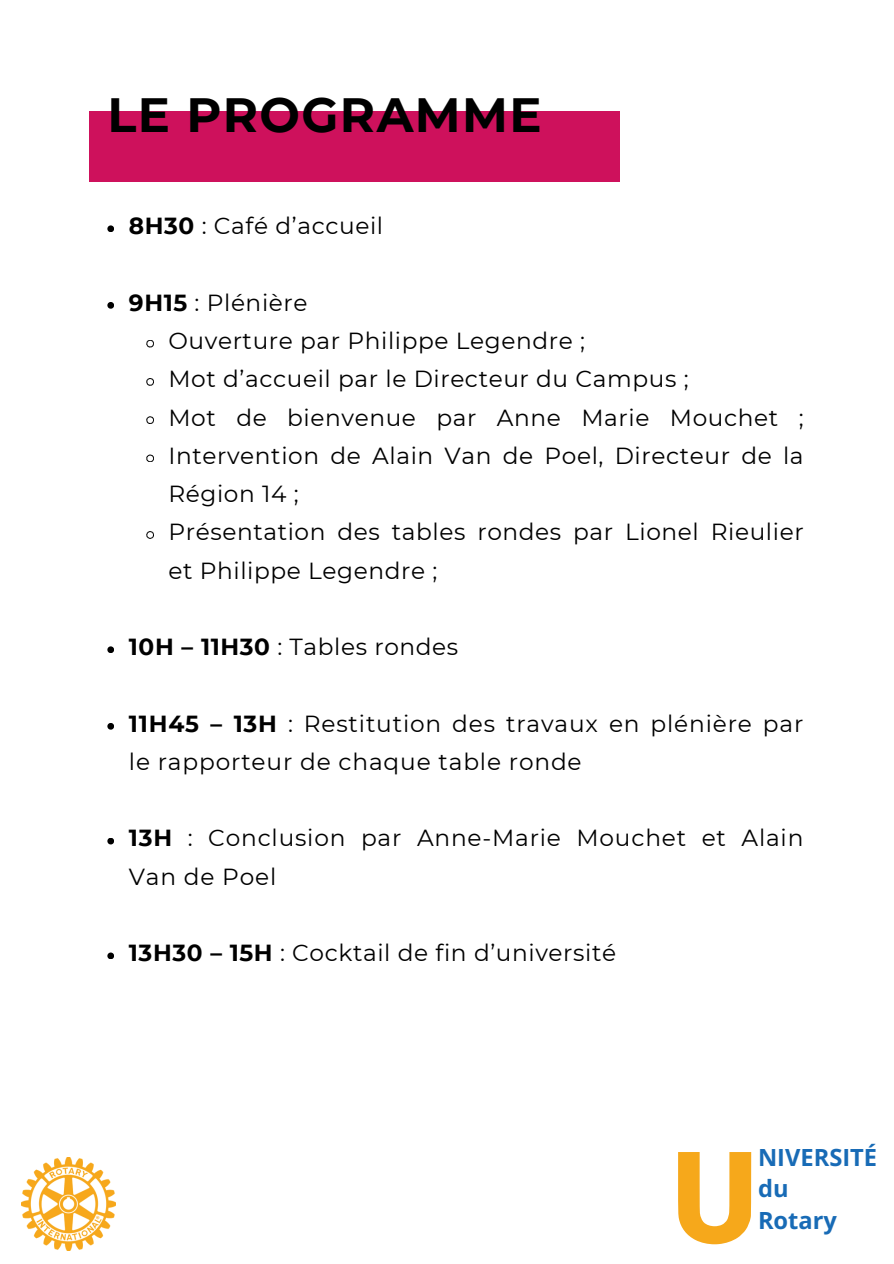
<style>
.page{position:relative;width:894px;height:1264px;background:#fff}
.page>*{position:absolute;margin:0;border:0;box-sizing:border-box;transform-origin:0 0}
.t1{font:700 48px "Montserrat";letter-spacing:.03em;color:#000}
.t2{font:700 23.7px/31.5px "Open Sans";color:#186bb6}
.t3{font:23.25px/38.2px "Montserrat";letter-spacing:.025em;color:#000}
.s1{font-weight:700}
</style>
<div class="page">
<svg style="left:107px;top:225px;width:7px;height:7px"></svg>
<svg style="left:107px;top:302px;width:7px;height:7px"></svg>
<svg style="left:107px;top:646px;width:7px;height:7px"></svg>
<svg style="left:107px;top:723px;width:7px;height:6px"></svg>
<svg style="left:107px;top:838px;width:7px;height:6px"></svg>
<svg style="left:107px;top:952px;width:7px;height:7px"></svg>
<div style="left:89px;top:111px;width:530px;height:71px;background:#ce115c"></div>
<svg style="left:146px;top:340px;width:8px;height:7px"></svg>
<svg style="left:146px;top:378px;width:8px;height:8px"></svg>
<svg style="left:146px;top:416px;width:8px;height:8px"></svg>
<svg style="left:146px;top:454px;width:8px;height:8px"></svg>
<svg style="left:146px;top:531px;width:8px;height:8px"></svg>
<svg style="left:678px;top:1152px;width:73px;height:92px"></svg>
<img style="left:22px;top:1157px;width:93px;height:93px">
<h1 class="t1" style="left:107px;top:85px;width:435px">LE PROGRAMME</h1>
<p class="t3" style="left:129px;top:206px;width:256px"><span class="s1">8H30</span> : Café d’accueil</p>
<p class="t3" style="left:129px;top:283px;width:180px"><span class="s1">9H15</span> : Plénière</p>
<p class="t3" style="left:168px;top:321px;width:418px">Ouverture par Philippe Legendre ;</p>
<p class="t3" style="left:168px;top:360px;width:521px">Mot d’accueil par le Directeur du Campus ;</p>
<p class="t3" style="left:168px;top:398px;width:636px;text-align:justify">Mot de bienvenue par Anne Marie Mouchet ; Intervention de Alain Van de Poel, Directeur de la Région 14 ;</p>
<p class="t3" style="left:168px;top:513px;width:636px">Présentation des tables rondes par Lionel Rieulier et Philippe Legendre ;</p>
<p class="t3" style="left:129px;top:627px;width:331px"><span class="s1">10H – 11H30</span> : Tables rondes</p>
<p class="t3" style="left:129px;top:704px;width:675px"><span class="s1">11H45 – 13H</span> : Restitution des travaux en plénière par le rapporteur de chaque table ronde</p>
<p class="t3" style="left:129px;top:819px;width:675px"><span class="s1">13H</span> : Conclusion par Anne-Marie Mouchet et Alain<br>Van de Poel</p>
<p class="t3" style="left:129px;top:933px;width:488px"><span class="s1">13H30 – 15H</span> : Cocktail de fin d’université</p>
<p class="t2" style="left:757px;top:1140px;width:121px">NIVERSITÉ du<br>Rotary</p>
</div>
